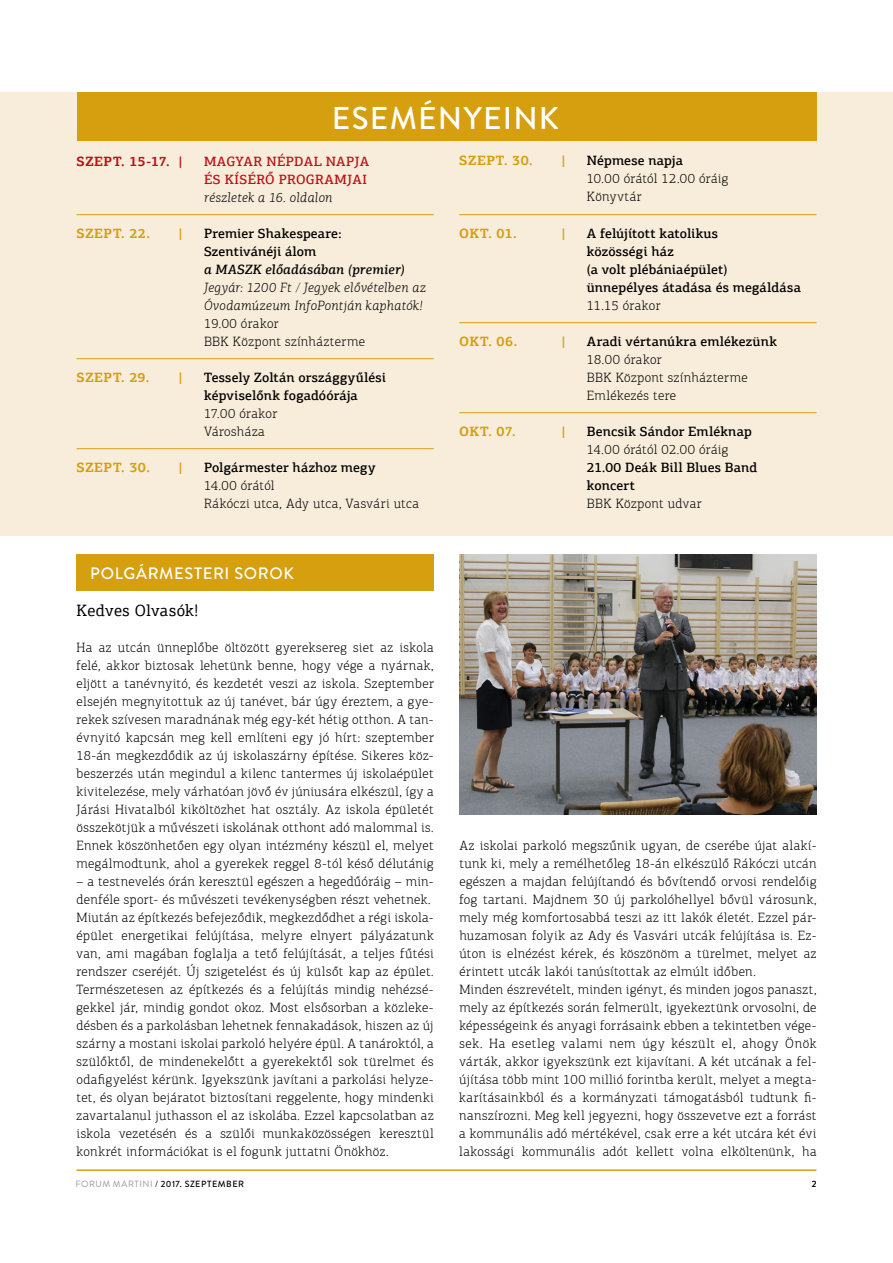
<style>
.page{position:relative;width:893px;height:1263px;background:#fff}
.page>*{position:absolute;margin:0;border:0;box-sizing:border-box;transform-origin:0 0}
.t1{font:500 31.5px "Brandon Grotesque";letter-spacing:.04em;color:#fff}
.t2{font:500 16.5px "Brandon Grotesque";letter-spacing:.035em;color:#fff}
.t3{font:16.5px "PF Agora Slab Pro";letter-spacing:.02em;color:#000}
.t4{font:300 13.5px/18px "PF Agora Slab Pro";letter-spacing:.025em;color:#000}
.t5{font:500 13.5px/18px "PF Agora Slab Pro";letter-spacing:.01em;color:#000}
.t6{font:italic 300 13.5px/18px "PF Agora Slab Pro";letter-spacing:.02em;color:#000}
.t7{font:700 13.5px "PF Agora Slab Pro";letter-spacing:.05em;color:#d59f10}
.t8{font:500 13.5px/18px "PF Agora Slab Pro";letter-spacing:.025em;color:#ba141a}
.t9{font:italic 500 13.5px "PF Agora Slab Pro";letter-spacing:.01em;color:#000}
.t10{font:700 13.5px "PF Agora Slab Pro";letter-spacing:.045em;color:#ba141a}
.t11{font:500 9px "Brandon Grotesque";letter-spacing:.055em;color:#000}
.t12{font:9px "Brandon Grotesque";color:#000}
.s1{font-weight:400;color:#939598}
.s2{font-weight:400}
</style>
<div class="page">
<hr style="left:77px;top:1169px;width:739px;height:2px;background:#d59f10">
<div style="left:0;top:92px;width:893px;height:443px;background:#f8edda"></div>
<div style="left:77px;top:92px;width:739px;height:49px;background:#d59f10"></div>
<hr style="left:77px;top:214px;width:357px;height:1px;background:#d59f10">
<hr style="left:77px;top:358px;width:357px;height:1px;background:#d59f10">
<hr style="left:77px;top:448px;width:357px;height:1px;background:#d59f10">
<div style="left:77px;top:554px;width:357px;height:36px;background:#d59f10"></div>
<hr style="left:459px;top:214px;width:357px;height:1px;background:#d59f10">
<hr style="left:459px;top:322px;width:357px;height:1px;background:#d59f10">
<hr style="left:459px;top:412px;width:357px;height:1px;background:#d59f10">
<img style="left:459px;top:554px;width:357px;height:260px">
<h1 class="t1" style="left:332px;top:96px;width:229px">ESEMÉNYEINK</h1>
<p class="t10" style="left:77px;top:152px;width:108px">SZEPT. 15-17. |</p>
<p class="t8" style="left:204px;top:152px;width:167px">MAGYAR NÉPDAL NAPJA<br>ÉS KÍSÉRŐ PROGRAMJAI</p>
<p class="t6" style="left:204px;top:188px;width:130px">részletek a 16. oldalon</p>
<p class="t7" style="left:77px;top:224px;width:75px">SZEPT. 22.</p>
<p class="t7" style="left:179px;top:224px;width:6px">|</p>
<p class="t5" style="left:204px;top:224px;width:139px">Premier Shakespeare:<br>Szentivánéji álom</p>
<p class="t9" style="left:204px;top:261px;width:202px">a MASZK előadásában (premier)</p>
<p class="t6" style="left:204px;top:278px;width:224px">Jegyár: 1200 Ft / Jegyek elővételben az<br>Óvodamúzeum InfoPontján kaphatók!</p>
<p class="t4" style="left:204px;top:314px;width:162px">19.00 órakor<br>BBK Központ színházterme</p>
<p class="t7" style="left:77px;top:368px;width:74px">SZEPT. 29.</p>
<p class="t7" style="left:179px;top:368px;width:6px">|</p>
<p class="t5" style="left:204px;top:368px;width:183px">Tessely Zoltán országgyűlési képviselőnk fogadóórája</p>
<p class="t4" style="left:204px;top:404px;width:74px">17.00 órakor<br>Városháza</p>
<p class="t7" style="left:77px;top:458px;width:75px">SZEPT. 30.</p>
<p class="t7" style="left:179px;top:458px;width:6px">|</p>
<p class="t5" style="left:204px;top:458px;width:173px">Polgármester házhoz megy</p>
<p class="t4" style="left:204px;top:476px;width:216px">14.00 órától<br>Rákóczi utca, Ady utca, Vasvári utca</p>
<p class="t2" style="left:90px;top:561px;width:205px">POLGÁRMESTERI SOROK</p>
<p class="t3" style="left:77px;top:600px;width:123px">Kedves Olvasók!</p>
<p class="t4" style="left:77px;top:638px;width:359px;text-align:justify">Ha az utcán ünneplőbe öltözött gyereksereg siet az iskola felé, akkor biztosak lehetünk benne, hogy vége a nyárnak, eljött a tanévnyitó, és kezdetét veszi az iskola. Szeptember elsején megnyitottuk az új tanévet, bár úgy éreztem, a gye&shy;rekek szívesen maradnának még egy-két hétig otthon. A tan&shy;évnyitó kapcsán meg kell említeni egy jó hírt: szeptember 18-án megkezdődik az új iskolaszárny építése. Sikeres köz&shy;beszerzés után megindul a kilenc tantermes új iskolaépület kivitelezése, mely várhatóan jövő év júniusára elkészül, így a Járási Hivatalból kiköltözhet hat osztály. Az iskola épületét összekötjük a művészeti iskolának otthont adó malommal is.<br>Ennek köszönhetően egy olyan intézmény készül el, melyet megálmodtunk, ahol a gyerekek reggel 8-tól késő délutánig</p>
<p class="t4" style="left:77px;top:872px;width:359px">– a testnevelés órán keresztül egészen a hegedűóráig – min&shy;denféle sport- és művészeti tevékenységben részt vehetnek.<br>Miután az építkezés befejeződik, megkezdődhet a régi iskola&shy;épület energetikai felújítása, melyre elnyert pályázatunk van, ami magában foglalja a tető felújítását, a teljes fűtési rendszer cseréjét. Új szigetelést és új külsőt kap az épület.<br>Természetesen az építkezés és a felújítás mindig nehézsé&shy;gekkel jár, mindig gondot okoz. Most elsősorban a közleke&shy;désben és a parkolásban lehetnek fennakadások, hiszen az új szárny a mostani iskolai parkoló helyére épül. A tanároktól, a szülőktől, de mindenekelőtt a gyerekektől sok türelmet és odafigyelést kérünk. Igyekszünk javítani a parkolási helyze&shy;tet, és olyan bejáratot biztosítani reggelente, hogy mindenki zavartalanul juthasson el az iskolába. Ezzel kapcsolatban az iskola vezetésén és a szülői munkaközösségen keresztül konkrét információkat is el fogunk juttatni Önökhöz.</p>
<p class="t7" style="left:459px;top:152px;width:75px">SZEPT. 30.</p>
<p class="t7" style="left:561px;top:152px;width:6px">|</p>
<p class="t5" style="left:587px;top:152px;width:98px">Népmese napja</p>
<p class="t4" style="left:587px;top:170px;width:143px">10.00 órától 12.00 óráig<br>Könyvtár</p>
<p class="t7" style="left:459px;top:224px;width:59px">OKT. 01.</p>
<p class="t7" style="left:561px;top:224px;width:6px">|</p>
<p class="t5" style="left:587px;top:224px;width:216px">A felújított katolikus<br>közösségi ház<br>(a volt plébániaépület) ünnepélyes átadása és megáldása</p>
<p class="t4" style="left:587px;top:296px;width:75px">11.15 órakor</p>
<p class="t7" style="left:459px;top:332px;width:59px">OKT. 06.</p>
<p class="t7" style="left:561px;top:332px;width:6px">|</p>
<p class="t5" style="left:587px;top:332px;width:192px">Aradi vértanúkra emlékezünk</p>
<p class="t4" style="left:587px;top:350px;width:162px">18.00 órakor<br>BBK Központ színházterme<br>Emlékezés tere</p>
<p class="t7" style="left:459px;top:422px;width:58px">OKT. 07.</p>
<p class="t7" style="left:561px;top:422px;width:6px">|</p>
<p class="t5" style="left:587px;top:422px;width:166px">Bencsik Sándor Emléknap</p>
<p class="t4" style="left:587px;top:440px;width:143px">14.00 órától 02.00 óráig</p>
<p class="t5" style="left:587px;top:458px;width:172px">21.00 Deák Bill Blues Band koncert</p>
<p class="t4" style="left:587px;top:494px;width:116px">BBK Központ udvar</p>
<p class="t4" style="left:459px;top:836px;width:359px">Az iskolai parkoló megszűnik ugyan, de cserébe újat alakí&shy;tunk ki, mely a remélhetőleg 18-án elkészülő Rákóczi utcán egészen a majdan felújítandó és bővítendő orvosi rendelőig fog tartani. Majdnem 30 új parkolóhellyel bővül városunk, mely még komfortosabbá teszi az itt lakók életét. Ezzel pár&shy;huzamosan folyik az Ady és Vasvári utcák felújítása is. Ez&shy;úton is elnézést kérek, és köszönöm a türelmet, melyet az érintett utcák lakói tanúsítottak az elmúlt időben.<br>Minden észrevételt, minden igényt, és minden jogos panaszt, mely az építkezés során felmerült, igyekeztünk orvosolni, de képességeink és anyagi forrásaink ebben a tekintetben vége&shy;sek. Ha esetleg valami nem úgy készült el, ahogy Önök várták, akkor igyekszünk ezt kijavítani. A két utcának a fel&shy;újítása több mint 100 millió forintba került, melyet a megta&shy;karításainkból és a kormányzati támogatásból tudtunk fi&shy;nanszírozni. Meg kell jegyezni, hogy összevetve ezt a forrást a kommunális adó mértékével, csak erre a két utcára két évi lakossági kommunális adót kellett volna elköltenünk, ha</p>
<p class="t11" style="left:76px;top:1178px;width:170px"><span class="s1">FORUM MARTINI</span> <span class="s2">/</span> 2017. SZEPTEMBER</p>
<p class="t12" style="left:812px;top:1177px;width:6px">2</p>
</div>
